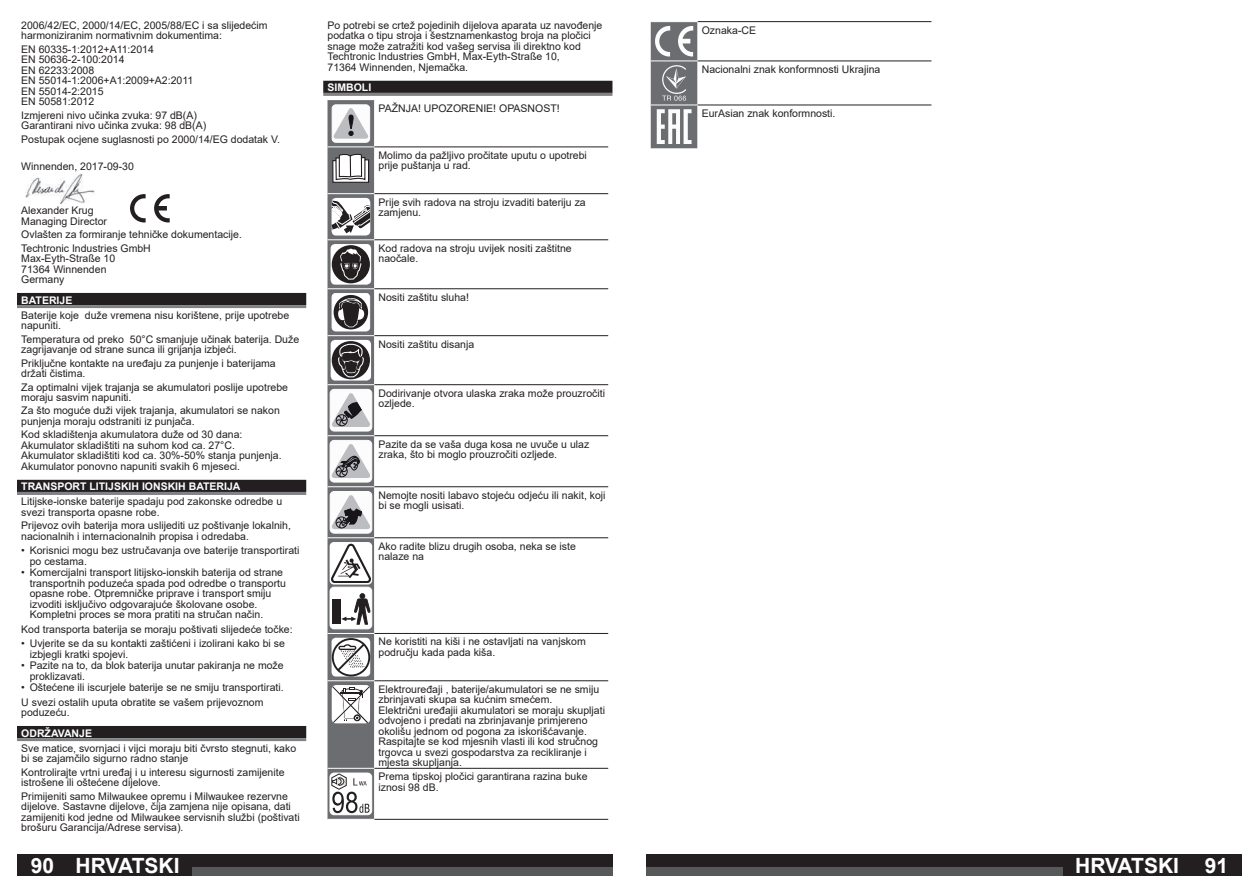
<style>
.page{position:relative;width:1259px;height:893px;background:#fff}
.page>*{position:absolute;margin:0;border:0;box-sizing:border-box;transform-origin:0 0}
.t1{font:700 21px "Arial";color:#fff}
.t2{font:10.5px/10.5px "Arial";color:#231f20}
.t3{font:700 10.5px "Arial";color:#fff}
</style>
<div class="page">
<div style="left:17px;top:855px;width:595px;height:21px;background:#231f20"></div>
<div style="left:68px;top:867px;width:544px;height:9px;background:#57585a"></div>
<div style="left:646px;top:855px;width:596px;height:21px;background:#231f20"></div>
<div style="left:646px;top:867px;width:545px;height:9px;background:#57585a"></div>
<div style="left:1063px;top:855px;width:128px;height:21px;background:#231f20"></div>
<hr style="left:697px;top:21px;width:234px;height:1px;background:#231f20">
<svg style="left:651px;top:22px;width:280px;height:126px"></svg>
<div style="left:64px;top:855px;width:127px;height:21px;background:#231f20"></div>
<div style="left:17px;top:293px;width:289px;height:12px;background:#231f20"></div>
<hr style="left:17px;top:305px;width:289px;height:3px;background:#808285">
<div style="left:17px;top:480px;width:289px;height:12px;background:#231f20"></div>
<hr style="left:17px;top:492px;width:289px;height:3px;background:#808285">
<div style="left:17px;top:726px;width:289px;height:12px;background:#231f20"></div>
<hr style="left:17px;top:738px;width:289px;height:3px;background:#808285">
<img style="left:25px;top:174px;width:70px;height:30px">
<svg style="left:130px;top:194px;width:16px;height:28px"></svg>
<svg style="left:154px;top:194px;width:16px;height:28px"></svg>
<div style="left:323px;top:81px;width:289px;height:12px;background:#231f20"></div>
<hr style="left:323px;top:93px;width:289px;height:3px;background:#808285">
<svg style="left:374px;top:100px;width:234px;height:719px"></svg>
<hr style="left:374px;top:147px;width:234px;height:1px;background:#231f20">
<hr style="left:374px;top:193px;width:234px;height:1px;background:#231f20">
<hr style="left:374px;top:239px;width:234px;height:1px;background:#231f20">
<hr style="left:374px;top:288px;width:234px;height:1px;background:#231f20">
<hr style="left:374px;top:335px;width:234px;height:1px;background:#231f20">
<hr style="left:374px;top:384px;width:234px;height:1px;background:#231f20">
<hr style="left:374px;top:435px;width:234px;height:1px;background:#231f20">
<hr style="left:374px;top:486px;width:234px;height:1px;background:#231f20">
<hr style="left:374px;top:537px;width:234px;height:1px;background:#231f20">
<hr style="left:374px;top:633px;width:234px;height:1px;background:#231f20">
<hr style="left:374px;top:680px;width:234px;height:1px;background:#231f20">
<hr style="left:374px;top:768px;width:234px;height:1px;background:#231f20">
<hr style="left:374px;top:819px;width:234px;height:1px;background:#231f20">
<svg style="left:327px;top:100px;width:47px;height:719px"></svg>
<p class="t2" style="left:21px;top:20px;width:248px">2006/42/EC, 2000/14/EC, 2005/88/EC i sa slijedećim harmoniziranim normativnim dokumentima:</p>
<p class="t2" style="left:21px;top:44px;width:174px">EN 60335-1:2012+A11:2014<br>EN 50636-2-100:2014<br>EN 62233:2008<br>EN 55014-1:2006+A1:2009+A2:2011<br>EN 55014-2:2015<br>EN 50581:2012</p>
<p class="t2" style="left:21px;top:110px;width:186px">Izmjereni nivo učinka zvuka: 97 dB(A)<br>Garantirani nivo učinka zvuka: 98 dB(A)</p>
<p class="t2" style="left:21px;top:134px;width:260px">Postupak ocjene suglasnosti po 2000/14/EG dodatak V.</p>
<p class="t2" style="left:21px;top:161px;width:114px">Winnenden, 2017-09-30</p>
<p class="t2" style="left:21px;top:205px;width:87px">Alexander Krug<br>Managing Director</p>
<p class="t2" style="left:21px;top:228px;width:222px;line-height:13.5px">Ovlašten za formiranje tehničke dokumentacije.<br>Techtronic Industries GmbH</p>
<p class="t2" style="left:21px;top:253px;width:95px">Max-Eyth-Straße 10<br>71364 Winnenden<br>Germany</p>
<p class="t3" style="left:21px;top:294px;width:53px">BATERIJE</p>
<p class="t2" style="left:21px;top:310px;width:269px">Baterije koje duže vremena nisu korištene, prije upotrebe napuniti.</p>
<p class="t2" style="left:21px;top:334px;width:279px">Temperatura od preko 50°C smanjuje učinak baterija. Duže zagrijavanje od strane sunca ili grijanja izbjeći.</p>
<p class="t2" style="left:21px;top:358px;width:256px">Priključne kontakte na uređaju za punjenje i baterijama držati čistima.</p>
<p class="t2" style="left:21px;top:382px;width:268px">Za optimalni vijek trajanja se akumulatori poslije upotrebe moraju sasvim napuniti.</p>
<p class="t2" style="left:21px;top:406px;width:260px">Za što moguće duži vijek trajanja, akumulatori se nakon punjenja moraju odstraniti iz punjača.</p>
<p class="t2" style="left:21px;top:430px;width:262px">Kod skladištenja akumulatora duže od 30 dana:<br>Akumulator skladištiti na suhom kod ca. 27°C.<br>Akumulator skladištiti kod ca. 30%-50% stanja punjenja.<br>Akumulator ponovno napuniti svakih 6 mjeseci.</p>
<p class="t3" style="left:21px;top:481px;width:221px">TRANSPORT LITIJSKIH IONSKIH BATERIJA</p>
<p class="t2" style="left:21px;top:496px;width:262px">Litijske-ionske baterije spadaju pod zakonske odredbe u svezi transporta opasne robe.</p>
<p class="t2" style="left:21px;top:520px;width:271px">Prijevoz ovih baterija mora uslijediti uz poštivanje lokalnih, nacionalnih i internacionalnih propisa i odredaba.</p>
<p class="t2" style="left:30px;top:545px;width:271px;text-indent:-9px">• Korisnici mogu bez ustručavanja ove baterije transportirati po cestama.</p>
<p class="t2" style="left:30px;top:567px;width:258px;text-indent:-9px">• Komercijalni transport litijsko-ionskih baterija od strane transportnih poduzeća spada pod odredbe o transportu opasne robe. Otpremničke priprave i transport smiju izvoditi isključivo odgovarajuće školovane osobe.<br>Kompletni proces se mora pratiti na stručan način.</p>
<p class="t2" style="left:21px;top:624px;width:273px">Kod transporta baterija se moraju poštivati slijedeće točke:</p>
<p class="t2" style="left:30px;top:638px;width:257px;text-indent:-9px">• Uvjerite se da su kontakti zaštićeni i izolirani kako bi se izbjegli kratki spojevi.</p>
<p class="t2" style="left:30px;top:660px;width:255px;text-indent:-9px">• Pazite na to, da blok baterija unutar pakiranja ne može proklizavati.</p>
<p class="t2" style="left:21px;top:680px;width:264px;line-height:14.7px">• Oštećene ili iscurjele baterije se ne smiju transportirati.<br>U svezi ostalih uputa obratite se vašem prijevoznom</p>
<p class="t2" style="left:21px;top:707px;width:50px">poduzeću.</p>
<p class="t3" style="left:21px;top:727px;width:72px">ODRŽAVANJE</p>
<p class="t2" style="left:21px;top:743px;width:276px">Sve matice, svornjaci i vijci moraju biti čvrsto stegnuti, kako bi se zajamčilo sigurno radno stanje</p>
<p class="t2" style="left:21px;top:767px;width:265px">Kontrolirajte vrtni uređaj i u interesu sigurnosti zamijenite istrošene ili oštećene dijelove.</p>
<p class="t2" style="left:21px;top:791px;width:280px">Primijeniti samo Milwaukee opremu i Milwaukee rezervne dijelove. Sastavne dijelove, čija zamjena nije opisana, dati zamijeniti kod jedne od Milwaukee servisnih službi (poštivati brošuru Garancija/Adrese servisa).</p>
<p class="t2" style="left:327px;top:20px;width:276px">Po potrebi se crtež pojedinih dijelova aparata uz navođenje podatka o tipu stroja i šestznamenkastog broja na pločici snage može zatražiti kod vašeg servisa ili direktno kod Techtronic Industries GmbH, Max-Eyth-Straße 10,<br>71364 Winnenden, Njemačka.</p>
<p class="t3" style="left:327px;top:82px;width:45px">SIMBOLI</p>
<p class="t2" style="left:378px;top:103px;width:183px">PAŽNJA! UPOZORENIE! OPASNOST!</p>
<p class="t2" style="left:378px;top:150px;width:210px">Molimo da pažljivo pročitate uputu o upotrebi prije puštanja u rad.</p>
<p class="t2" style="left:378px;top:197px;width:209px">Prije svih radova na stroju izvaditi bateriju za zamjenu.</p>
<p class="t2" style="left:378px;top:243px;width:195px">Kod radova na stroju uvijek nositi zaštitne naočale.</p>
<p class="t2" style="left:378px;top:292px;width:92px">Nositi zaštitu sluha!</p>
<p class="t2" style="left:378px;top:339px;width:97px">Nositi zaštitu disanja</p>
<p class="t2" style="left:378px;top:388px;width:228px">Dodirivanje otvora ulaska zraka može prouzročiti ozljede.</p>
<p class="t2" style="left:378px;top:439px;width:212px">Pazite da se vaša duga kosa ne uvuče u ulaz zraka, što bi moglo prouzročiti ozljede.</p>
<p class="t2" style="left:378px;top:490px;width:228px">Nemojte nositi labavo stojeću odjeću ili nakit, koji bi se mogli usisati.</p>
<p class="t2" style="left:378px;top:541px;width:199px">Ako radite blizu drugih osoba, neka se iste nalaze na</p>
<p class="t2" style="left:378px;top:636px;width:209px">Ne koristiti na kiši i ne ostavljati na vanjskom području kada pada kiša.</p>
<p class="t2" style="left:378px;top:684px;width:228px">Elektrouređaji , baterije/akumulatori se ne smiju zbrinjavati skupa sa kućnim smećem.<br>Električni uređajii akumulatori se moraju skupljati odvojeno i predati na zbrinjavanje primjereno okolišu jednom od pogona za iskorišćavanje.<br>Raspitajte se kod mjesnih vlasti ili kod stručnog trgovca u svezi gospodarstva za recikliranje i mjesta skupljanja.</p>
<p class="t2" style="left:378px;top:771px;width:210px">Prema tipskoj pločici garantirana razina buke iznosi 98 dB.</p>
<p class="t2" style="left:702px;top:25px;width:56px">Oznaka-CE</p>
<p class="t2" style="left:702px;top:64px;width:180px">Nacionalni znak konformnosti Ukrajina</p>
<p class="t2" style="left:702px;top:108px;width:135px">EurAsian znak konformnosti.</p>
<h1 class="t1" style="left:31px;top:854px;width:25px">90</h1>
<h1 class="t1" style="left:1075px;top:854px;width:154px">HRVATSKI 91</h1>
<h1 class="t1" style="left:76px;top:854px;width:105px">HRVATSKI</h1>
</div>
